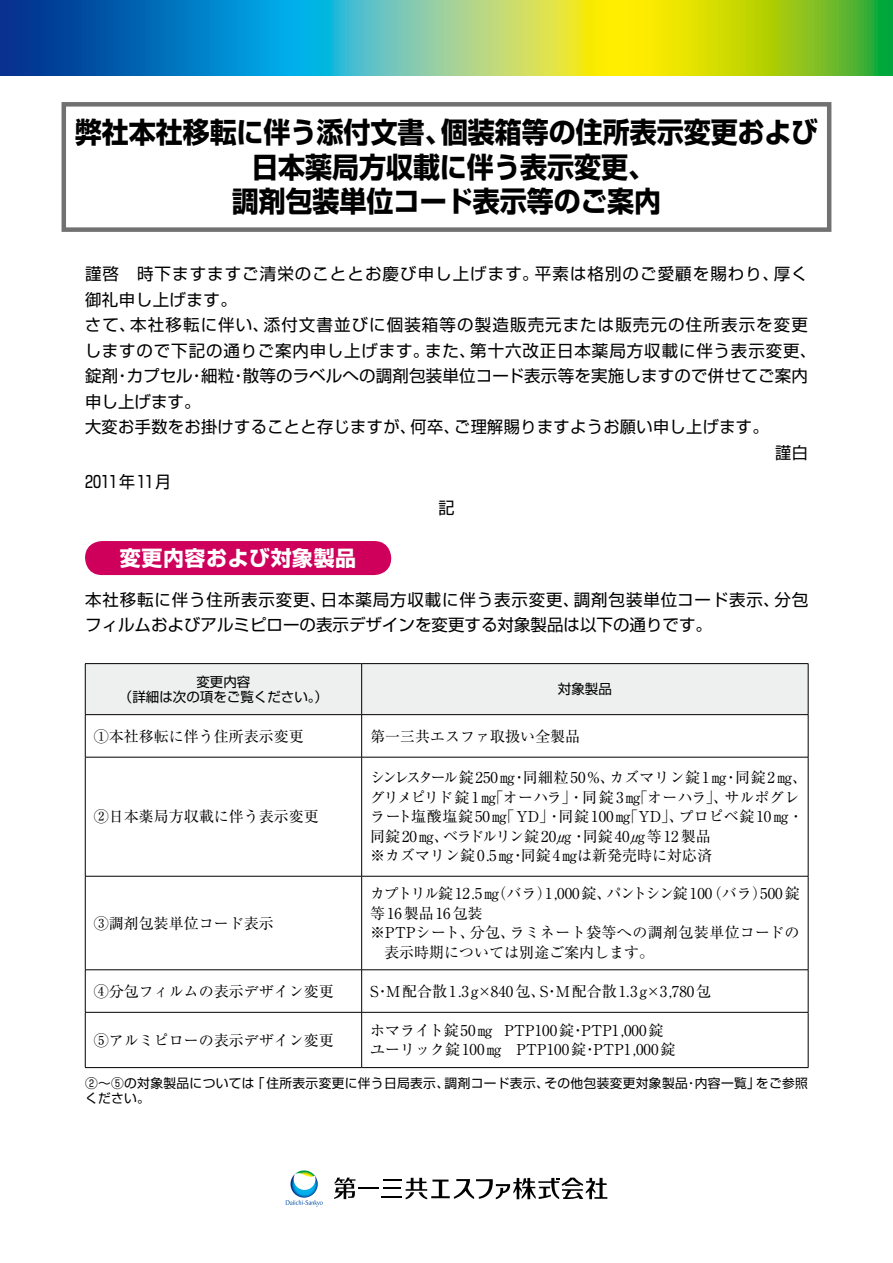
<style>
.page{position:relative;width:893px;height:1263px;background:#fff}
.page>*{position:absolute;margin:0;border:0;box-sizing:border-box;transform-origin:0 0}
.t1{font:700 28.5px/34.5px "Shin Go Pro";letter-spacing:-.005em;color:#000;text-align:center;scale:.95 1}
.t2{font:700 21px "Shin Go Pro";letter-spacing:.025em;color:#fff}
.t3{font:16.5px "Shin Go Pro";letter-spacing:.065em;color:#000}
.t4{font:16.5px/25.5px "Shin Go Pro";letter-spacing:.005em;color:#000}
.t5{font:16.5px "Shin Go Pro";letter-spacing:.045em;color:#000}
.t6{font:16.5px "Shin Go Pro";letter-spacing:.025em;color:#000}
.t7{font:16.5px "Shin Go Pro";letter-spacing:.01em;color:#000}
.t8{font:15px/19.5px "Ryumin Pro";color:#000}
.t9{font:15px "Ryumin Pro";letter-spacing:.06em;color:#000}
.t10{font:15px "Ryumin Pro";letter-spacing:.025em;color:#000}
.t11{font:15px "Ryumin Pro";letter-spacing:.065em;color:#000}
.t12{font:13.5px/15px "Shin Go Pro";color:#000;text-align:center}
.t13{font:12.75px/15.8px "Shin Go Pro";letter-spacing:.025em;color:#000}
</style>
<div class="page">
<svg style="left:0;top:0;width:893px;height:76px"></svg>
<div style="left:85px;top:541px;width:306px;height:34px;background:#cf005c;border-radius:17px"></div>
<div style="left:62px;top:102px;width:769px;height:130px;border:4px solid #727172"></div>
<div style="left:86px;top:664px;width:722px;height:50px;background:#eeefef"></div>
<hr style="left:85px;top:663px;width:277px;height:1px;background:#000">
<hr style="left:85px;top:664px;width:1px;height:50px;background:#000">
<hr style="left:362px;top:663px;width:446px;height:1px;background:#000">
<hr style="left:361px;top:664px;width:1px;height:50px;background:#000">
<hr style="left:808px;top:664px;width:1px;height:50px;background:#000">
<hr style="left:85px;top:714px;width:277px;height:1px;background:#000">
<hr style="left:85px;top:715px;width:1px;height:42px;background:#000">
<hr style="left:362px;top:714px;width:446px;height:1px;background:#000">
<hr style="left:361px;top:715px;width:1px;height:42px;background:#000">
<hr style="left:808px;top:715px;width:1px;height:42px;background:#000">
<hr style="left:85px;top:757px;width:277px;height:1px;background:#000">
<hr style="left:85px;top:757px;width:1px;height:119px;background:#000">
<hr style="left:362px;top:757px;width:446px;height:1px;background:#000">
<hr style="left:361px;top:757px;width:1px;height:119px;background:#000">
<hr style="left:808px;top:757px;width:1px;height:119px;background:#000">
<hr style="left:85px;top:876px;width:277px;height:1px;background:#000">
<hr style="left:85px;top:876px;width:1px;height:93px;background:#000">
<hr style="left:362px;top:876px;width:446px;height:1px;background:#000">
<hr style="left:361px;top:876px;width:1px;height:93px;background:#000">
<hr style="left:808px;top:876px;width:1px;height:93px;background:#000">
<hr style="left:85px;top:969px;width:277px;height:1px;background:#000">
<hr style="left:85px;top:970px;width:1px;height:42px;background:#000">
<hr style="left:362px;top:969px;width:446px;height:1px;background:#000">
<hr style="left:361px;top:970px;width:1px;height:42px;background:#000">
<hr style="left:808px;top:970px;width:1px;height:42px;background:#000">
<hr style="left:85px;top:1012px;width:277px;height:1px;background:#000">
<hr style="left:85px;top:1012px;width:1px;height:55px;background:#000">
<hr style="left:362px;top:1012px;width:446px;height:1px;background:#000">
<hr style="left:361px;top:1012px;width:1px;height:55px;background:#000">
<hr style="left:808px;top:1012px;width:1px;height:55px;background:#000">
<hr style="left:85px;top:1067px;width:277px;height:1px;background:#000">
<hr style="left:362px;top:1067px;width:446px;height:1px;background:#000">
<svg style="left:286px;top:1170px;width:37px;height:37px"></svg>
<hr style="left:358px;top:1187px;width:21px;height:2px;background:#000">
<hr style="left:382px;top:1196px;width:20px;height:2px;background:#000">
<svg style="left:334px;top:1177px;width:22px;height:22px"></svg>
<svg style="left:383px;top:1177px;width:224px;height:22px"></svg>
<h1 class="t1" style="left:75px;top:112px;width:784px">弊社本社移転に伴う添付文書、個装箱等の住所表示変更および日本薬局方収載に伴う表示変更、<br>調剤包装単位コード表示等のご案内</h1>
<p class="t3" style="left:85px;top:260px;width:724px">謹啓　時下ますますご清栄のこととお慶び申し上げます。平素は格別のご愛顧を賜わり、厚く</p>
<p class="t6" style="left:85px;top:286px;width:153px">御礼申し上げます。</p>
<p class="t3" style="left:85px;top:311px;width:724px">さて、本社移転に伴い、添付文書並びに個装箱等の製造販売元または販売元の住所表示を変更</p>
<p class="t5" style="left:85px;top:337px;width:733px">しますので下記の通りご案内申し上げます。また、第十六改正日本薬局方収載に伴う表示変更、</p>
<p class="t7" style="left:85px;top:362px;width:724px">錠剤・カプセル・細粒・散等のラベルへの調剤包装単位コード表示等を実施しますので併せてご案内</p>
<p class="t5" style="left:85px;top:388px;width:117px">申し上げます。</p>
<p class="t6" style="left:85px;top:413px;width:685px">大変お手数をお掛けすることと存じますが、何卒、ご理解賜りますようお願い申し上げます。</p>
<p class="t5" style="left:775px;top:439px;width:34px">謹白</p>
<p class="t5" style="left:85px;top:469px;width:88px">2011年11月</p>
<p class="t5" style="left:438px;top:494px;width:18px">記</p>
<h2 class="t2" style="left:120px;top:541px;width:238px">変更内容および対象製品</h2>
<p class="t4" style="left:85px;top:584px;width:725px">本社移転に伴う住所表示変更、日本薬局方収載に伴う表示変更、調剤包装単位コード表示、分包フィルムおよびアルミピローの表示デザインを変更する対象製品は以下の通りです。</p>
<p class="t12" style="left:119px;top:672px;width:211px">変更内容<br>（詳細は次の項をご覧ください。）</p>
<p class="t12" style="left:558px;top:680px;width:55px">対象製品</p>
<p class="t8" style="left:94px;top:725px;width:212px">①本社移転に伴う住所表示変更</p>
<p class="t8" style="left:370px;top:725px;width:211px">第一三共エスファ取扱い全製品</p>
<p class="t8" style="left:94px;top:806px;width:227px">②日本薬局方収載に伴う表示変更</p>
<p class="t8" style="left:94px;top:912px;width:182px">③調剤包装単位コード表示</p>
<p class="t8" style="left:370px;top:767px;width:438px">シンレスタール錠250㎎・同細粒50%、カズマリン錠1㎎・同錠2㎎、グリメピリド錠 1 ㎎「オーハラ」・同錠3㎎「オーハラ」、サルポグレラート塩酸塩錠50㎎「YD」・同錠100㎎「YD」、プロピベ錠10㎎・同錠20㎎、ベラドルリン錠20㎍・同錠40㎍等12製品<br>※カズマリン錠0.5㎎・同錠4㎎は新発売時に対応済</p>
<p class="t8" style="left:370px;top:883px;width:431px">カプトリル錠12.5㎎（バラ）1,000錠、パントシン錠100（バラ）500錠</p>
<p class="t11" style="left:370px;top:901px;width:114px">等16製品16包装</p>
<p class="t10" style="left:370px;top:921px;width:431px">※PTPシート、分包、ラミネート袋等への調剤包装単位コードの</p>
<p class="t8" style="left:384px;top:941px;width:271px">表示時期については別途ご案内します。</p>
<p class="t8" style="left:94px;top:980px;width:241px">④分包フィルムの表示デザイン変更</p>
<p class="t9" style="left:370px;top:979px;width:343px">S・M配合散1.3g×840包、S・M配合散1.3g×3,780包</p>
<p class="t8" style="left:94px;top:1029px;width:241px">⑤アルミピローの表示デザイン変更</p>
<p class="t8" style="left:370px;top:1019px;width:307px">ホマライト錠50㎎　PTP100錠・PTP1,000錠ユーリック錠100㎎　PTP100錠・PTP1,000錠</p>
<p class="t13" style="left:85px;top:1073px;width:724px">②～⑤の対象製品については「住所表示変更に伴う日局表示、調剤コード表示、その他包装変更対象製品・内容一覧」をご参照ください。</p>
</div>
